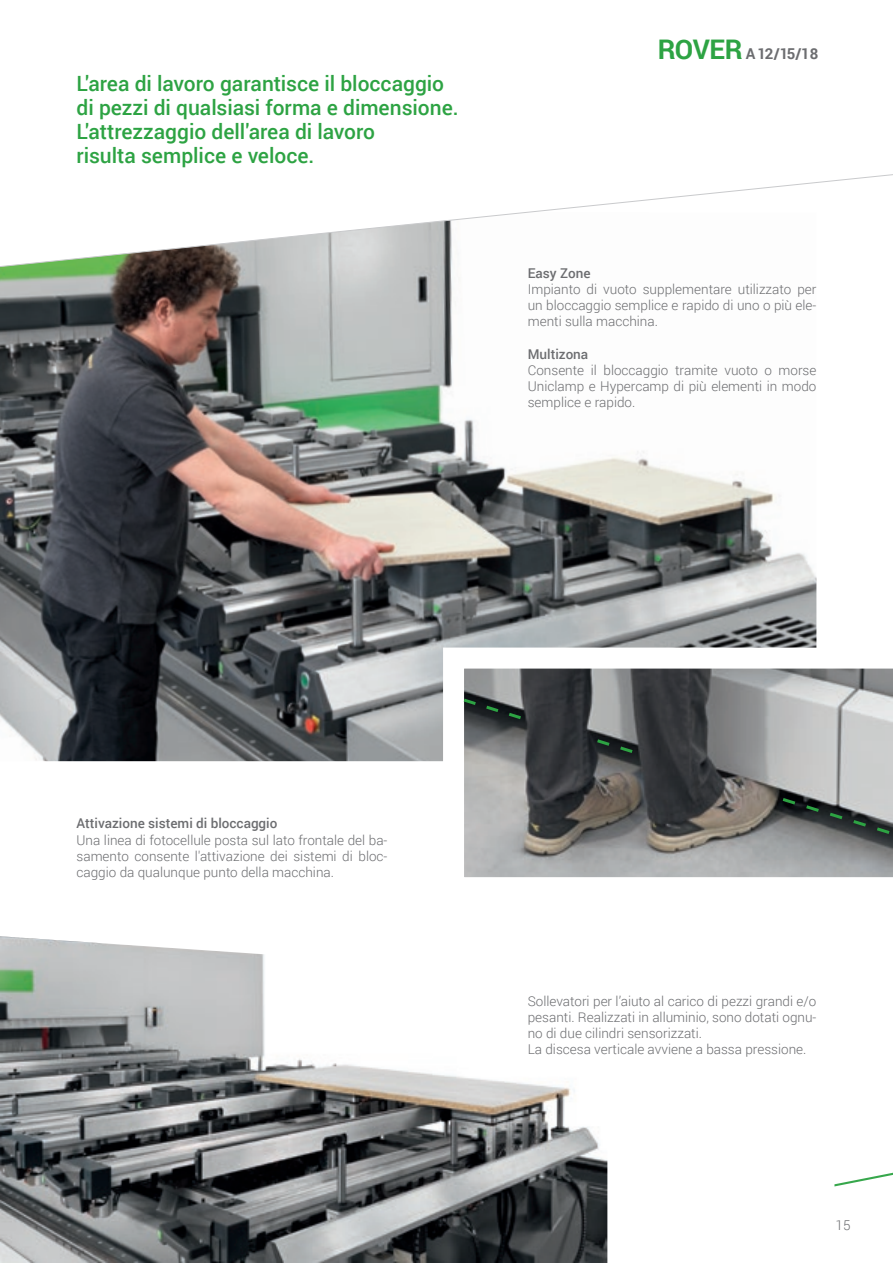
<style>
.page{position:relative;width:893px;height:1263px;background:#fff}
.page>*{position:absolute;margin:0;border:0;box-sizing:border-box;transform-origin:0 0}
.t1{font:500 21px/24px "Roboto";letter-spacing:-.005em;color:#2da343}
.t2{font:700 15px "Roboto";color:#6c6d70}
.t3{font:300 13.5px/16.2px "Roboto";color:#6c6d70;text-align:justify}
.t4{font:500 13.5px "Roboto";color:#6c6d70}
.s1{font-size:27px;color:#2da343}
</style>
<div class="page">
<img style="left:0;top:361px;width:816px;height:400px">
<svg style="left:834px;top:1172px;width:59px;height:14px"></svg>
<svg style="left:0;top:174px;width:893px;height:187px"></svg>
<svg style="left:443px;top:647px;width:450px;height:231px;background:#949595"></svg>
<svg style="left:779px;top:796px;width:114px;height:55px;background:#686e6c"></svg>
<svg style="left:460px;top:696px;width:64px;height:25px;background:#45504b"></svg>
<svg style="left:594px;top:737px;width:42px;height:18px"></svg>
<img style="left:0;top:936px;width:607px;height:327px">
<p class="t1" style="left:77px;top:71px;width:384px">L'area di lavoro garantisce il bloccaggio di pezzi di qualsiasi forma e dimensione.</p>
<p class="t1" style="left:77px;top:119px;width:300px">L'attrezzaggio dell'area di lavoro risulta semplice e veloce.</p>
<p class="t2" style="left:658px;top:43px;width:162px"><span class="s1">ROVER</span> A 12/15/18</p>
<p class="t4" style="left:528px;top:263px;width:64px">Easy Zone</p>
<p class="t3" style="left:528px;top:280px;width:290px">Impianto di vuoto supplementare utilizzato per un bloccaggio semplice e rapido di uno o più ele&shy;menti sulla macchina.</p>
<p class="t4" style="left:528px;top:344px;width:62px">Multizona</p>
<p class="t3" style="left:528px;top:361px;width:290px">Consente il bloccaggio tramite vuoto o morse Uniclamp e Hypercamp di più elementi in modo semplice e rapido.</p>
<p class="t4" style="left:77px;top:814px;width:202px">Attivazione sistemi di bloccaggio</p>
<p class="t3" style="left:77px;top:831px;width:312px">Una linea di fotocellule posta sul lato frontale del ba&shy;samento consente l'attivazione dei sistemi di bloc&shy;caggio da qualunque punto della macchina.</p>
<p class="t3" style="left:528px;top:992px;width:290px">Sollevatori per l’aiuto al carico di pezzi grandi e/o pesanti. Realizzati in alluminio, sono dotati ognu&shy;no di due cilindri sensorizzati.</p>
<p class="t3" style="left:528px;top:1041px;width:280px">La discesa verticale avviene a bassa pressione.</p>
<p class="t3" style="left:836px;top:1216px;width:16px">15</p>
</div>
